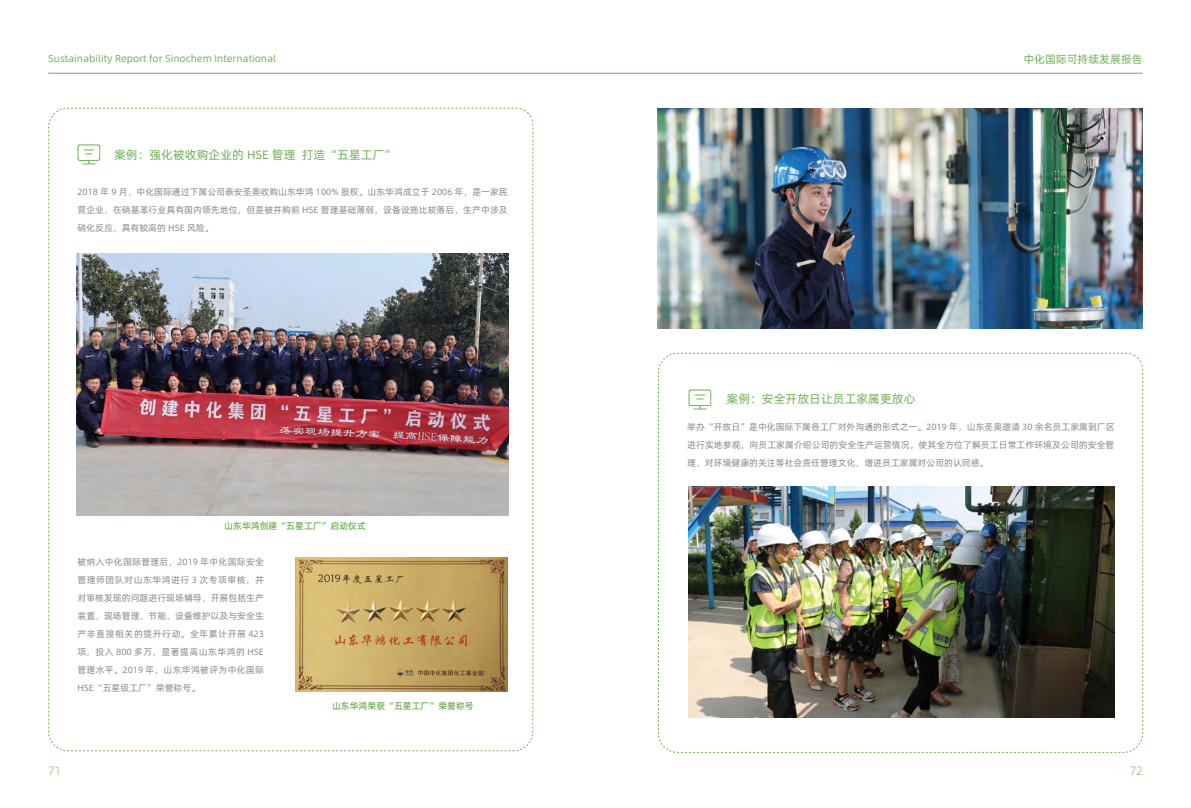
<style>
.page{position:relative;width:1191px;height:808px;background:#fff}
.page>*{position:absolute;margin:0;border:0;box-sizing:border-box;transform-origin:0 0}
.t1{font:12px "Alibaba Pu Hui Ti R";color:#70b057}
.t2{font:300 12px "Alibaba Sans";color:#70b057}
.t3{font:11px "Alibaba Pu Hui Ti R";color:#70b057}
.t4{font:10px "Alibaba Sans";color:#70b057}
.t5{font:9px/18px "Alibaba Pu Hui Ti R";letter-spacing:.005em;color:#898989;text-align:justify}
.t6{font:9px "Alibaba Pu Hui Ti M";color:#70b057}
</style>
<div class="page">
<hr style="left:48px;top:73px;width:1094px;height:1px;background:#70b057">
<img style="left:48px;top:108px;width:485px;height:643px">
<svg style="left:658px;top:353px;width:485px;height:400px"></svg>
<img style="left:688px;top:487px;width:426px;height:230px">
<img style="left:657px;top:109px;width:485px;height:220px">
<p class="t4" style="left:48px;top:51px;width:229px">Sustainability Report for Sinochem International</p>
<p class="t3" style="left:1023px;top:51px;width:121px">中化国际可持续发展报告</p>
<h1 class="t1" style="left:114px;top:146px;width:284px">案例：强化被收购企业的 HSE 管理 打造“五星工厂”</h1>
<p class="t5" style="left:77px;top:182px;width:432px">2018 年 9 月，中化国际通过下属公司泰安圣奥收购山东华鸿 100% 股权。山东华鸿成立于 2006 年，是一家民营企业，在硝基苯行业具有国内领先地位，但是被并购前 HSE 管理基础薄弱，设备设施比较落后，生产中涉及硝化反应，具有较高的 HSE 风险。</p>
<p class="t6" style="left:224px;top:519px;width:143px">山东华鸿创建“五星工厂”启动仪式</p>
<p class="t5" style="left:77px;top:552px;width:188px">被纳入中化国际管理后，2019 年中化国际安全管理师团队对山东华鸿进行 3 次专项审核，并对审核发现的问题进行现场辅导，开展包括生产装置、现场管理、节能、设备维护以及与安全生产非直接相关的提升行动。全年累计开展 423项，投入 800 多万，显著提高山东华鸿的 HSE管理水平。2019 年，山东华鸿被评为中化国际HSE“五星级工厂”荣誉称号。</p>
<p class="t6" style="left:332px;top:699px;width:143px">山东华鸿荣获“五星工厂”荣誉称号</p>
<h1 class="t1" style="left:726px;top:389px;width:190px">案例：安全开放日让员工家属更放心</h1>
<p class="t5" style="left:687px;top:417px;width:429px">举办“开放日”是中化国际下属各工厂对外沟通的形式之一。2019 年，山东圣奥邀请 30 余名员工家属到厂区进行实地参观，向员工家属介绍公司的安全生产运营情况，使其全方位了解员工日常工作环境及公司的安全管理、对环境健康的关注等社会责任管理文化，增进员工家属对公司的认同感。</p>
<h1 class="t2" style="left:48px;top:762px;width:15px">71</h1>
<h1 class="t2" style="left:1129px;top:762px;width:15px">72</h1>
</div>
